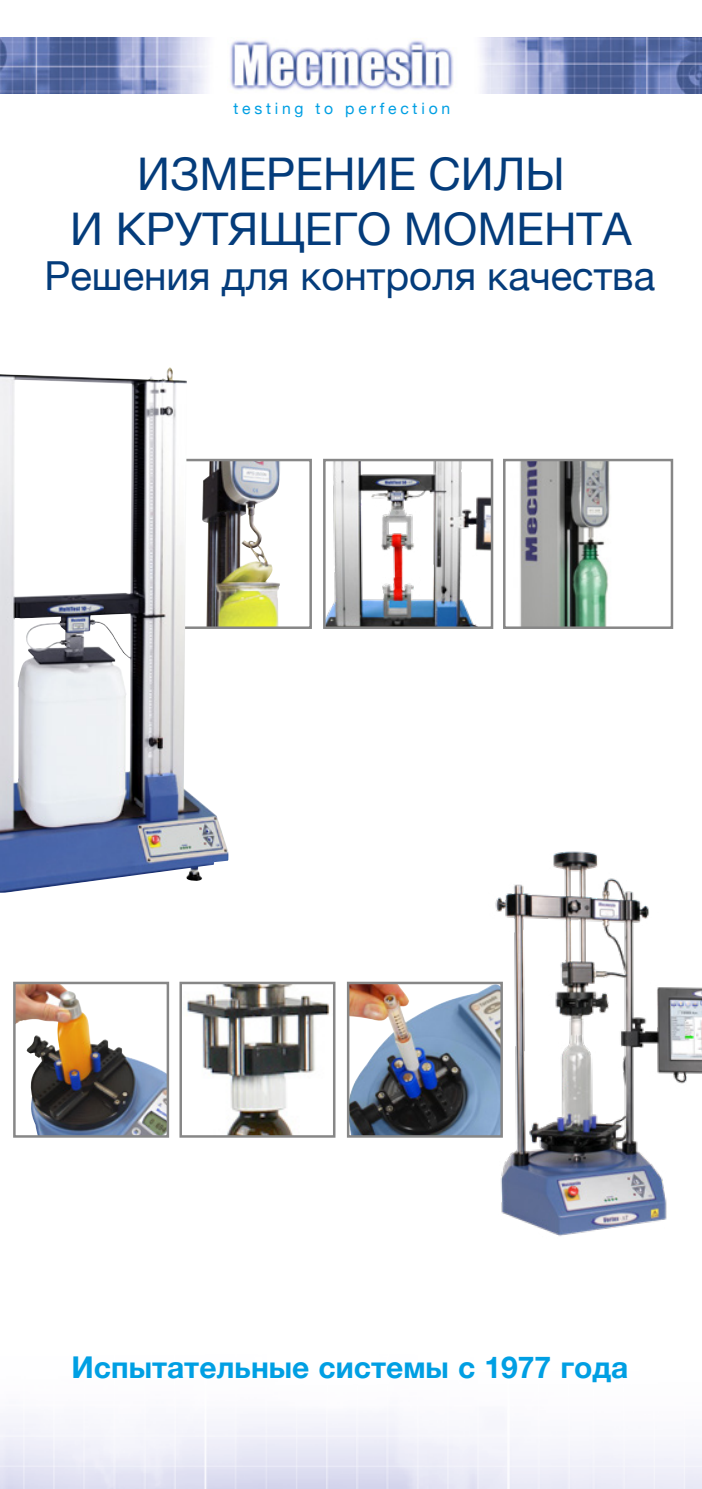
<style>
.page{position:relative;width:702px;height:1489px;background:#fff}
.page>*{position:absolute;margin:0;border:0;box-sizing:border-box;transform-origin:0 0}
.t1{font:45px/55px "Helvetica Neue";color:#043c7b;text-align:center}
.t2{font:40px "Helvetica Neue";color:#043c7b}
.t3{font:700 30px "Helvetica Neue";color:#009fe3}
.t4{font:15.75px "Helvetica Neue";letter-spacing:.24em;color:#009fe3}
</style>
<div class="page">
<img style="left:478px;top:851px;width:224px;height:385px">
<img style="left:229px;top:462px;width:51px;height:164px">
<div style="left:142px;top:459px;width:170px;height:170px;border:2px solid #878787"></div>
<img style="left:326px;top:462px;width:164px;height:164px">
<div style="left:323px;top:459px;width:170px;height:170px;border:2px solid #878787"></div>
<img style="left:520px;top:462px;width:90px;height:164px">
<div style="left:503px;top:459px;width:170px;height:170px;border:2px solid #878787"></div>
<img style="left:182px;top:984px;width:150px;height:150px">
<div style="left:179px;top:981px;width:156px;height:156px;border:2px solid #878787"></div>
<img style="left:350px;top:984px;width:150px;height:150px">
<div style="left:347px;top:981px;width:156px;height:156px;border:2px solid #878787"></div>
<img style="left:0;top:367px;width:229px;height:525px">
<img style="left:16px;top:984px;width:150px;height:150px">
<div style="left:13px;top:981px;width:156px;height:156px;border:2px solid #878787"></div>
<img style="left:0;top:38px;width:702px;height:56px">
<p class="t4" style="left:233px;top:97px;width:218px">testing to perfection</p>
<p class="t1" style="left:70px;top:149px;width:563px">ИЗМЕРЕНИЕ СИЛЫ<br>И КРУТЯЩЕГО МОМЕНТА</p>
<p class="t2" style="left:44px;top:247px;width:612px">Решения для контроля качества</p>
<p class="t3" style="left:72px;top:1343px;width:558px">Испытательные системы с 1977 года</p>
</div>
